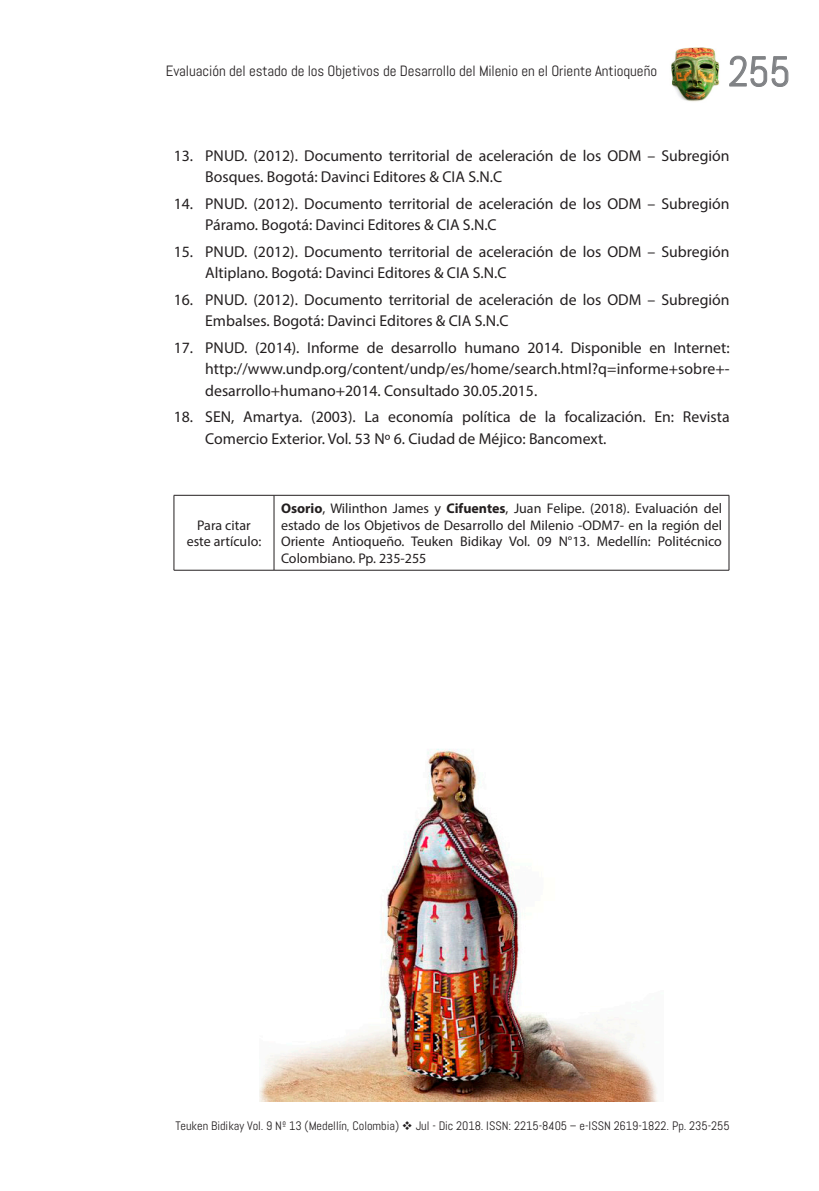
<style>
.page{position:relative;width:819px;height:1191px;background:#fff}
.page>*{position:absolute;margin:0;border:0;box-sizing:border-box;transform-origin:0 0}
.t1{font:42px "Abel";color:#808285}
.t2{font:15.75px/21.5px "Myriad Pro";color:#231f20}
.t3{font:14.88px "Abel";letter-spacing:-.005em;color:#231f20}
.t4{font:14px/16.8px "Myriad Pro";color:#231f20;text-align:center}
.t5{font:12.25px "Abel";color:#231f20}
.s1{font-weight:700}
</style>
<div class="page">
<svg style="left:729px;top:56px;width:59px;height:31px"></svg>
<img style="left:671px;top:48px;width:49px;height:54px">
<hr style="left:174px;top:495px;width:100px;height:1px;background:#231f20">
<hr style="left:174px;top:495px;width:1px;height:75px;background:#231f20">
<hr style="left:274px;top:495px;width:455px;height:1px;background:#231f20">
<hr style="left:274px;top:495px;width:1px;height:75px;background:#231f20">
<hr style="left:728px;top:495px;width:1px;height:75px;background:#231f20">
<hr style="left:174px;top:570px;width:100px;height:1px;background:#231f20">
<hr style="left:274px;top:570px;width:455px;height:1px;background:#231f20">
<img style="left:260px;top:749px;width:398px;height:352px">
<p class="t3" style="left:166px;top:62px;width:493px">Evaluación del estado de los Objetivos de Desarrollo del Milenio en el Oriente Antioqueño</p>
<h1 class="t1" style="left:728px;top:45px;width:64px">255</h1>
<p class="t2" style="left:205px;top:144px;width:526px;text-indent:-32px">13. PNUD. (2012). Documento territorial de aceleración de los ODM – Subregión<br>Bosques. Bogotá: Davinci Editores &amp; CIA S.N.C</p>
<p class="t2" style="left:205px;top:192px;width:526px;text-indent:-32px">14. PNUD. (2012). Documento territorial de aceleración de los ODM – Subregión<br>Páramo. Bogotá: Davinci Editores &amp; CIA S.N.C</p>
<p class="t2" style="left:205px;top:240px;width:526px;text-indent:-32px">15. PNUD. (2012). Documento territorial de aceleración de los ODM – Subregión<br>Altiplano. Bogotá: Davinci Editores &amp; CIA S.N.C</p>
<p class="t2" style="left:205px;top:288px;width:526px;text-indent:-32px">16. PNUD. (2012). Documento territorial de aceleración de los ODM – Subregión<br>Embalses. Bogotá: Davinci Editores &amp; CIA S.N.C</p>
<p class="t2" style="left:205px;top:336px;width:526px;text-align:justify;text-indent:-32px">17. PNUD. (2014). Informe de desarrollo humano 2014. Disponible en Internet: http://www.undp.org/content/undp/es/home/search.html?q=informe+sobre+- desarrollo+humano+2014. Consultado 30.05.2015.</p>
<p class="t2" style="left:205px;top:406px;width:526px;text-indent:-32px">18. SEN, Amartya. (2003). La economía política de la focalización. En: Revista<br>Comercio Exterior. Vol. 53 Nº 6. Ciudad de Méjico: Bancomext.</p>
<p class="t4" style="left:187px;top:516px;width:76px">Para citar este artículo:</p>
<p class="t4" style="left:281px;top:499px;width:442px;text-align:justify"><span class="s1">Osorio</span>, Wilinthon James y <span class="s1">Cifuentes</span>, Juan Felipe. (2018). Evaluación del estado de los Objetivos de Desarrollo del Milenio -ODM7- en la región del Oriente Antioqueño. Teuken Bidikay Vol. 09 N°13. Medellín: Politécnico Colombiano. Pp. 235-255</p>
<p class="t5" style="left:175px;top:1118px;width:555px">Teuken Bidikay Vol. 9 Nº 13 (Medellín, Colombia) ❖ Jul - Dic 2018. ISSN: 2215-8405 – e-ISSN 2619-1822. Pp. 235-255</p>
</div>
